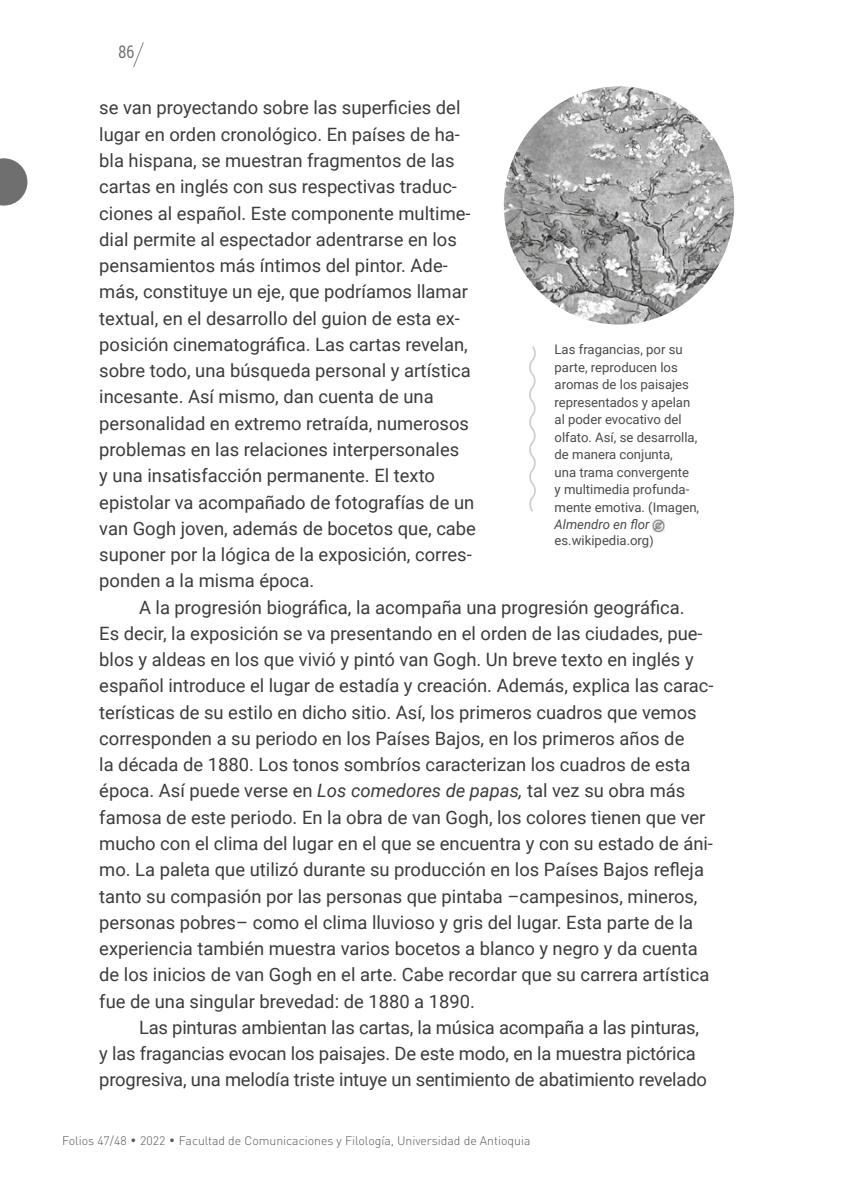
<style>
.page{position:relative;width:844px;height:1191px;background:#fff}
.page>*{position:absolute;margin:0;border:0;box-sizing:border-box;transform-origin:0 0}
.t1{font:18.38px/26.2px "Roboto";color:#3c3c3b}
.t2{font:17.5px "Roboto Slab";color:#706f6f;scale:.8 1}
.t3{font:13.12px/17.5px "Roboto";color:#4a4a49}
.t4{font:300 12.25px "DIN Pro";color:#575756}
.s1{font-style:italic}
.s2{font-size:12.25px}
.s3{font-family:"Swiss 721 BT";font-weight:400;font-stretch:condensed}
</style>
<div class="page">
<svg style="left:133px;top:42px;width:11px;height:26px"></svg>
<svg style="left:529px;top:346px;width:7px;height:166px"></svg>
<svg style="left:652px;top:520px;width:12px;height:12px"></svg>
<img style="left:503px;top:86px;width:231px;height:238px">
<svg style="left:0;top:158px;width:27px;height:48px"></svg>
<p class="t2" style="left:119px;top:39px;width:21px">86</p>
<p class="t1" style="left:99px;top:94px;width:378px">se van proyectando sobre las superficies del lugar en orden cronológico. En países de ha&shy;bla hispana, se muestran fragmentos de las cartas en inglés con sus respectivas traduc&shy;ciones al español. Este componente multime&shy;dial permite al espectador adentrarse en los pensamientos más íntimos del pintor. Ade&shy;más, constituye un eje, que podríamos llamar textual, en el desarrollo del guion de esta ex&shy;posición cinematográfica. Las cartas revelan, sobre todo, una búsqueda personal y artística incesante. Así mismo, dan cuenta de una personalidad en extremo retraída, numerosos problemas en las relaciones interpersonales<br>y una insatisfacción permanente. El texto epistolar va acompañado de fotografías de un van Gogh joven, además de bocetos que, cabe suponer por la lógica de la exposición, corres&shy;ponden a la misma época.</p>
<p class="t1" style="left:99px;top:593px;width:615px;text-indent:40px">A la progresión biográfica, la acompaña una progresión geográfica.<br>Es decir, la exposición se va presentando en el orden de las ciudades, pue&shy;blos y aldeas en los que vivió y pintó van Gogh. Un breve texto en inglés y español introduce el lugar de estadía y creación. Además, explica las carac&shy;terísticas de su estilo en dicho sitio. Así, los primeros cuadros que vemos corresponden a su periodo en los Países Bajos, en los primeros años de<br>la década de 1880. Los tonos sombríos caracterizan los cuadros de esta época. Así puede verse en <span class="s1">Los comedores de papas,</span> tal vez su obra más famosa de este periodo. En la obra de van Gogh, los colores tienen que ver mucho con el clima del lugar en el que se encuentra y con su estado de áni&shy;mo. La paleta que utilizó durante su producción en los Países Bajos refleja tanto su compasión por las personas que pintaba –campesinos, mineros, personas pobres– como el clima lluvioso y gris del lugar. Esta parte de la experiencia también muestra varios bocetos a blanco y negro y da cuenta de los inicios de van Gogh en el arte. Cabe recordar que su carrera artística fue de una singular brevedad: de 1880 a 1890.</p>
<p class="t1" style="left:99px;top:1013px;width:609px;text-indent:40px">Las pinturas ambientan las cartas, la música acompaña a las pinturas, y las fragancias evocan los paisajes. De este modo, en la muestra pictórica progresiva, una melodía triste intuye un sentimiento de abatimiento revelado</p>
<p class="t3" style="left:554px;top:340px;width:146px">Las fragancias, por su parte, reproducen los aromas de los paisajes representados y apelan al poder evocativo del olfato. Así, se desarrolla, de manera conjunta,<br>una trama convergente<br>y multimedia profunda&shy;mente emotiva. (Imagen,</p>
<p class="t3" style="left:554px;top:516px;width:100px;line-height:15.8px"><span class="s1">Almendro en flor </span>es.wikipedia.org<span class="s2">)</span></p>
<p class="t4" style="left:62px;top:1131px;width:470px">Folios 47/48 <span class="s3">•</span> 2022 <span class="s3">•</span> Facultad de Comunicaciones y Filología, Universidad de Antioquia</p>
</div>
